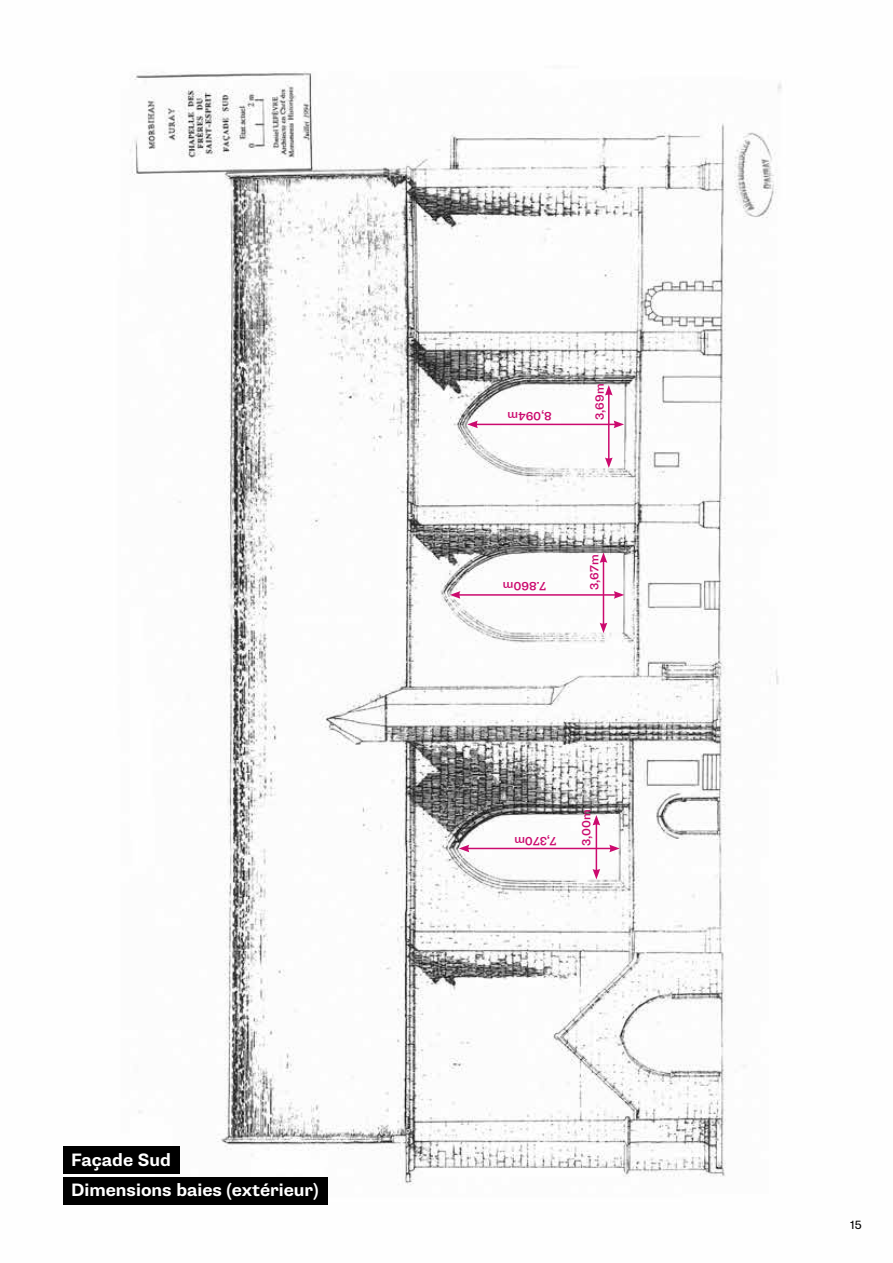
<style>
.page{position:relative;width:893px;height:1263px;background:#fff}
.page>*{position:absolute;margin:0;border:0;box-sizing:border-box;transform-origin:0 0}
.t1{font:700 18px "Supria Sans";color:#fff}
.t2{font:500 12px "Supria Sans";color:#cb0a6e}
.t3{font:12px "Supria Sans";color:#000}
</style>
<div class="page">
<img style="left:63px;top:71px;width:719px;height:1134px">
<div style="left:63px;top:1177px;width:265px;height:27px;background:#000"></div>
<div style="left:63px;top:1146px;width:116px;height:28px;background:#000"></div>
<hr style="left:596px;top:823px;width:1px;height:48px;background:#cb0a6e">
<svg style="left:593px;top:869px;width:7px;height:10px"></svg>
<svg style="left:593px;top:815px;width:7px;height:10px"></svg>
<hr style="left:467px;top:848px;width:145px;height:1px;background:#cb0a6e">
<svg style="left:609px;top:845px;width:11px;height:7px"></svg>
<svg style="left:459px;top:845px;width:10px;height:7px"></svg>
<hr style="left:603px;top:561px;width:1px;height:64px;background:#cb0a6e">
<svg style="left:600px;top:623px;width:7px;height:10px"></svg>
<svg style="left:600px;top:552px;width:7px;height:11px"></svg>
<hr style="left:608px;top:393px;width:2px;height:67px;background:#cb0a6e">
<svg style="left:605px;top:457px;width:8px;height:11px"></svg>
<svg style="left:605px;top:385px;width:8px;height:11px"></svg>
<hr style="left:458px;top:594px;width:158px;height:2px;background:#cb0a6e">
<svg style="left:614px;top:591px;width:10px;height:8px"></svg>
<svg style="left:450px;top:591px;width:10px;height:8px"></svg>
<hr style="left:475px;top:424px;width:141px;height:1px;background:#cb0a6e">
<svg style="left:614px;top:421px;width:10px;height:7px"></svg>
<svg style="left:467px;top:421px;width:11px;height:7px"></svg>
<p class="t1" style="left:71px;top:1148px;width:101px">Façade Sud</p>
<p class="t1" style="left:71px;top:1179px;width:249px">Dimensions baies (extérieur)</p>
<p class="t2" style="left:552px;top:423px;width:46px;rotate:-180deg">8,094m</p>
<p class="t2" style="left:593px;top:420px;width:38px;rotate:-90deg">3,69m</p>
<p class="t2" style="left:546px;top:593px;width:45px;rotate:-180deg">7.860m</p>
<p class="t2" style="left:587px;top:590px;width:37px;rotate:-90deg">3,67m</p>
<p class="t2" style="left:556px;top:848px;width:44px;rotate:-180deg">7,370m</p>
<p class="t2" style="left:579px;top:846px;width:38px;rotate:-90deg">3,00m</p>
<p class="t3" style="left:850px;top:1218px;width:13px">15</p>
</div>
